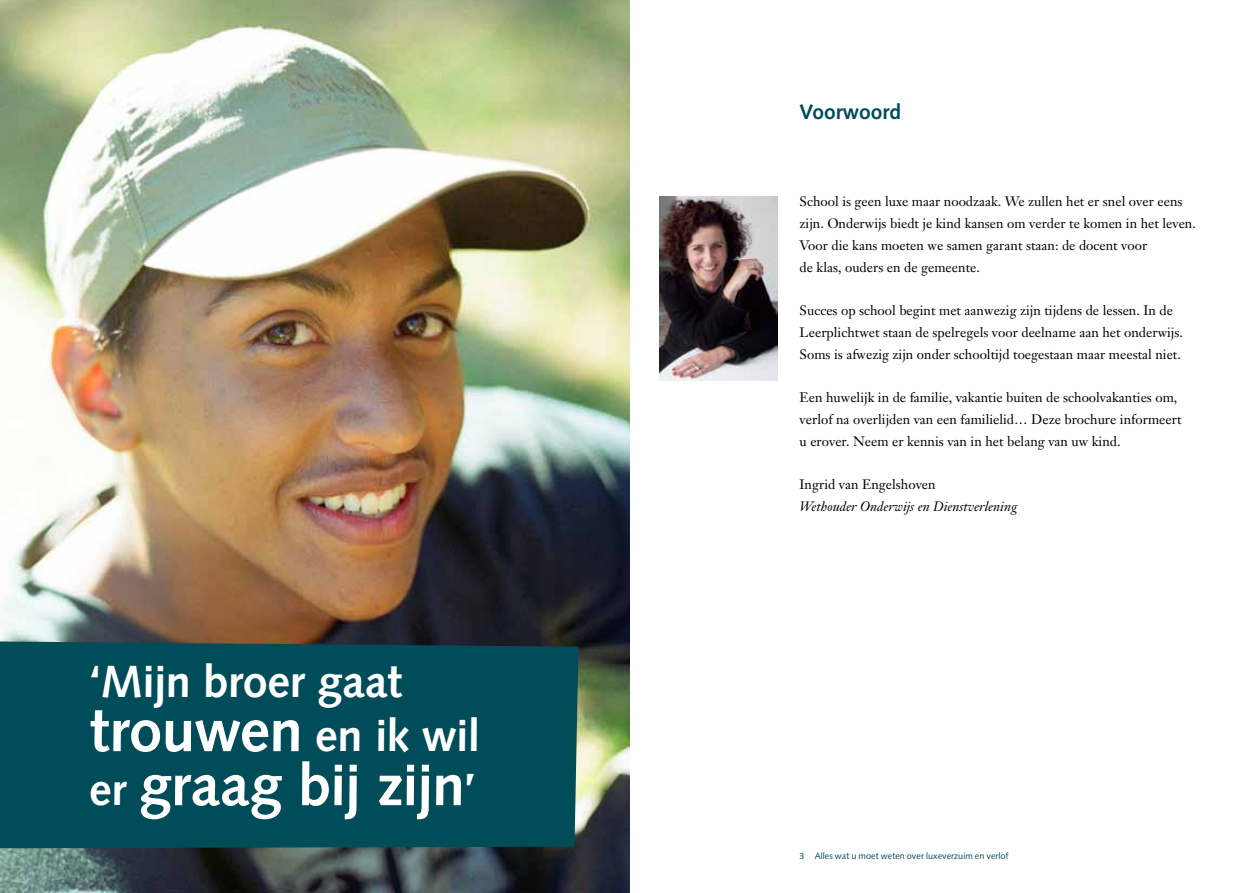
<style>
.page{position:relative;width:1259px;height:893px;background:#fff}
.page>*{position:absolute;margin:0;border:0;box-sizing:border-box;transform-origin:0 0}
.t1{font:700 60px "Syntax";letter-spacing:-.01em;color:#fff}
.t2{font:700 58.5px "Syntax";letter-spacing:-.015em;color:#fff}
.t3{font:700 45px "Syntax";letter-spacing:-.005em;color:#fff}
.t4{font:700 21px "Syntax";color:#004c59}
.t5{font:13.5px/21.8px "Janson Text";color:#000}
.t6{font:italic 13.5px "Janson Text";color:#000}
.t7{font:9px "Syntax";letter-spacing:.005em;color:#004c59}
.s1{font-size:45px}
</style>
<div class="page">
<img style="left:0;top:0;width:629px;height:893px">
<div style="left:0;top:641px;width:578px;height:207px;background:#004c59"></div>
<img style="left:659px;top:197px;width:119px;height:184px">
<h3 class="t3" style="left:89px;top:656px;width:314px">‘Mijn broer gaat</h3>
<h1 class="t1" style="left:89px;top:696px;width:392px">trouwen <span class="s1">en ik wil</span></h1>
<h2 class="t2" style="left:89px;top:751px;width:388px"><span class="s1">er</span> graag bij zijn<span class="s1">’</span></h2>
<h3 class="t4" style="left:799px;top:100px;width:103px">Voorwoord</h3>
<p class="t5" style="left:799px;top:191px;width:398px">School is geen luxe maar noodzaak. We zullen het er snel over eens zijn. Onderwijs biedt je kind kansen om verder te komen in het leven.<br>Voor die kans moeten we samen garant staan: de docent voor<br>de klas, ouders en de gemeente.</p>
<p class="t5" style="left:799px;top:299px;width:385px">Succes op school begint met aanwezig zijn tijdens de lessen. In de<br>Leerplichtwet staan de spelregels voor deelname aan het onderwijs.<br>Soms is afwezig zijn onder schooltijd toegestaan maar meestal niet.</p>
<p class="t5" style="left:799px;top:386px;width:383px">Een huwelijk in de familie, vakantie buiten de schoolvakanties om, verlof na overlijden van een familielid… Deze brochure informeert u erover. Neem er kennis van in het belang van uw kind.</p>
<p class="t5" style="left:799px;top:473px;width:138px">Ingrid van Engelshoven</p>
<p class="t6" style="left:799px;top:498px;width:219px">Wethouder Onderwijs en Dienstverlening</p>
<p class="t7" style="left:799px;top:850px;width:210px">3 Alles wat u moet weten over luxeverzuim en verlof</p>
</div>
